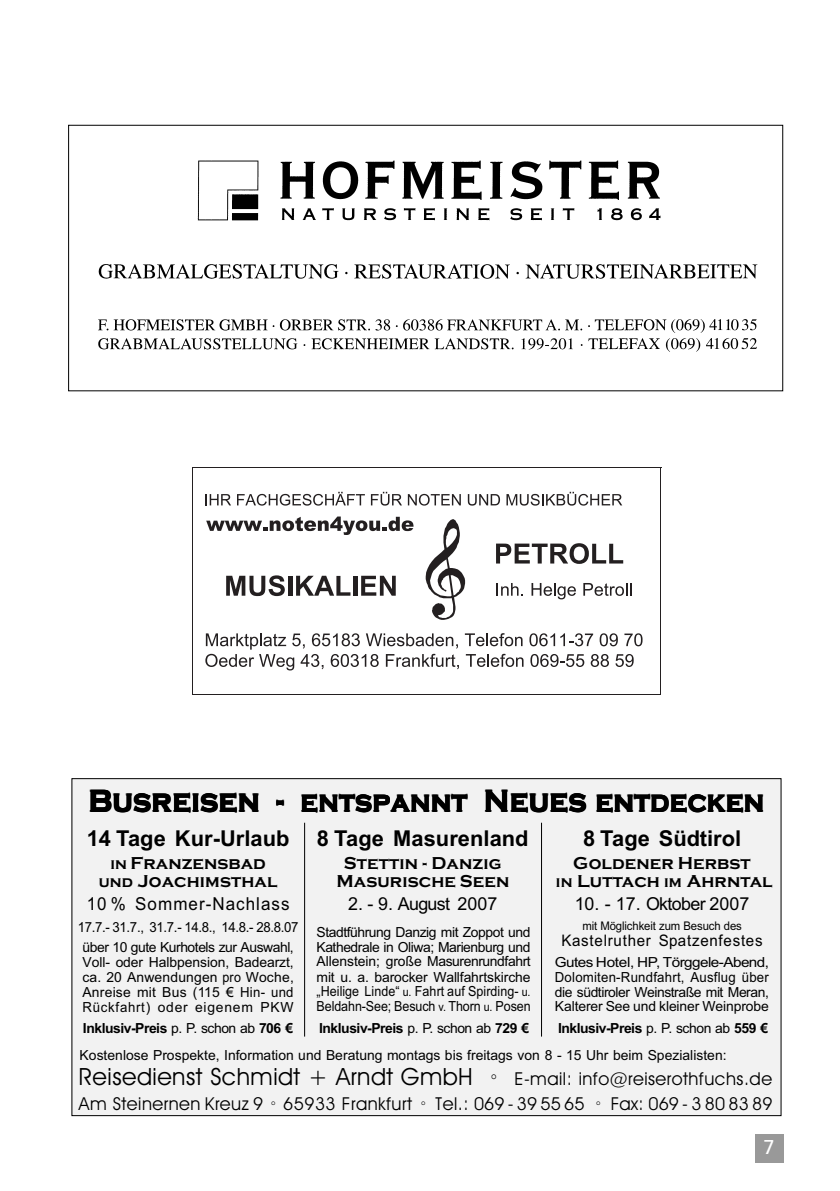
<style>
.page{position:relative;width:840px;height:1191px;background:#fff}
.page>*{position:absolute;margin:0;border:0;box-sizing:border-box;transform-origin:0 0}
.t1{font:700 29.8px "Copperplate Gothic";letter-spacing:.015em;color:#000;scale:.92 1}
.t2{font:700 21.8px "Arial";color:#000}
.t3{font:20px "Frutiger";color:#fff}
.t4{font:17.8px/25px "Avant Garde Bk BT";letter-spacing:.025em;color:#000;scale:.94 1}
.t5{font:700 17.8px/18.8px "Copperplate Gothic";letter-spacing:.005em;color:#000;text-align:center}
.t6{font:17.8px "Arial";letter-spacing:-.04em;color:#000}
.t7{font:17.8px "Arial";letter-spacing:.06em;color:#000;scale:.95 1}
.t8{font:15.8px "Arial";letter-spacing:.05em;color:#000;scale:.95 1}
.t9{font:14px/15px "Arial";color:#000;text-align:justify}
.t10{font:14px/14.8px "Arial";color:#000;text-align:justify;scale:1.1 1}
.t11{font:700 14px "Arial";letter-spacing:-.035em;color:#000}
.t12{font:14px "Arial";letter-spacing:-.025em;color:#000;scale:.95 1}
.t13{font:12px "Arial";letter-spacing:-.01em;color:#000;scale:.95 1}
.s1{font-size:31.8px}
.s2{font-size:15.8px}
.s3{font-size:12px}
.s4{font-weight:400}
.s5{font-size:23.8px}
</style>
<div class="page">
<img style="left:98px;top:160px;width:660px;height:192px">
<div style="left:68px;top:125px;width:714px;height:266px;border:1px solid #000"></div>
<div style="left:754px;top:1134px;width:28px;height:28px;background:#999"></div>
<svg style="left:205px;top:494px;width:26px;height:11px"></svg>
<svg style="left:237px;top:492px;width:127px;height:13px"></svg>
<svg style="left:371px;top:492px;width:89px;height:13px"></svg>
<svg style="left:467px;top:494px;width:32px;height:11px"></svg>
<svg style="left:506px;top:492px;width:116px;height:13px"></svg>
<svg style="left:206px;top:516px;width:207px;height:19px"></svg>
<svg style="left:496px;top:543px;width:127px;height:21px"></svg>
<svg style="left:226px;top:575px;width:58px;height:21px"></svg>
<hr style="left:288px;top:576px;width:4px;height:19px;background:#231f20">
<svg style="left:296px;top:576px;width:54px;height:19px"></svg>
<hr style="left:353px;top:576px;width:4px;height:19px;background:#231f20">
<svg style="left:361px;top:576px;width:34px;height:19px"></svg>
<svg style="left:496px;top:583px;width:27px;height:12px"></svg>
<svg style="left:531px;top:583px;width:44px;height:16px"></svg>
<svg style="left:583px;top:583px;width:48px;height:13px"></svg>
<svg style="left:465px;top:654px;width:58px;height:13px"></svg>
<svg style="left:530px;top:654px;width:54px;height:13px"></svg>
<svg style="left:590px;top:654px;width:18px;height:13px"></svg>
<svg style="left:615px;top:654px;width:18px;height:13px"></svg>
<hr style="left:192px;top:466px;width:469px;height:1px;background:#231f20">
<hr style="left:192px;top:467px;width:1px;height:227px;background:#231f20">
<hr style="left:193px;top:693px;width:467px;height:1px;background:#231f20">
<hr style="left:660px;top:467px;width:1px;height:227px;background:#231f20">
<svg style="left:425px;top:519px;width:40px;height:101px"></svg>
<svg style="left:205px;top:633px;width:253px;height:37px"></svg>
<svg style="left:464px;top:633px;width:58px;height:13px"></svg>
<svg style="left:529px;top:633px;width:63px;height:13px"></svg>
<svg style="left:599px;top:633px;width:18px;height:13px"></svg>
<svg style="left:624px;top:633px;width:18px;height:13px"></svg>
<div style="left:72px;top:778px;width:708px;height:337px;background:#f2f2f2"></div>
<hr style="left:304px;top:822px;width:1px;height:214px;background:#000">
<hr style="left:540px;top:822px;width:1px;height:214px;background:#000">
<h1 class="t1" style="left:89px;top:785px;width:735px"><span class="s1">Busreisen -</span> entspannt <span class="s1">Neues</span> entdecken</h1>
<h2 class="t2" style="left:87px;top:824px;width:443px">14 Tage Kur-Urlaub 8 Tage Masurenland</h2>
<h2 class="t2" style="left:582px;top:824px;width:160px">8 Tage Südtirol</h2>
<p class="t5" style="left:99px;top:853px;width:180px"><span class="s2">in</span> Franzensbad <span class="s2">und</span> Joachimsthal</p>
<p class="t7" style="left:87px;top:892px;width:215px">10 % Sommer-Nachlass</p>
<p class="t12" style="left:78px;top:918px;width:234px">17.7.- 31.7., 31.7.- 14.8., 14.8.- 28.8.07</p>
<p class="t5" style="left:336px;top:853px;width:174px">Stettin - Danzig<br>Masurische Seen</p>
<p class="t6" style="left:348px;top:892px;width:151px">2. - 9. August 2007</p>
<p class="t5" style="left:555px;top:853px;width:218px">Goldener Herbst<br><span class="s2">in</span> Luttach <span class="s2">im</span> Ahrntal</p>
<p class="t6" style="left:574px;top:892px;width:176px">10. - 17. Oktober 2007</p>
<p class="t13" style="left:582px;top:917px;width:169px">mit Möglichkeit zum Besuch des</p>
<p class="t8" style="left:561px;top:929px;width:213px">Kastelruther Spatzenfestes</p>
<p class="t9" style="left:316px;top:924px;width:216px">Stadtführung Danzig mit Zoppot und Kathedrale in Oliwa; Marienburg und Allenstein; große Masurenrundfahrt mit u. a. barocker Wallfahrtskirche „Heilige Linde“ <span class="s3">u.</span> Fahrt auf Spirding- <span class="s3">u.<br></span>Beldahn-See; Besuch <span class="s3">v.</span> Thorn <span class="s3">u.</span> Posen</p>
<p class="t11" style="left:319px;top:1019px;width:211px">Inklusiv-Preis <span class="s4">p. P. schon ab</span> 729 €</p>
<p class="t9" style="left:82px;top:939px;width:213px">über 10 gute Kurhotels zur Auswahl, Voll- oder Halbpension, Badearzt, ca. 20 Anwendungen pro Woche, Anreise mit Bus (115 € Hin- und Rückfahrt) oder eigenem PKW</p>
<p class="t9" style="left:80px;top:1047px;width:648px">Kostenlose Prospekte, Information und Beratung montags bis freitags von 8 - 15 Uhr beim Spezialisten:</p>
<p class="t10" style="left:554px;top:954px;width:196px">Gutes Hotel, HP, Törggele-Abend, Dolomiten-Rundfahrt, Ausflug über die südtiroler Weinstraße mit Meran, Kalterer See und kleiner Weinprobe</p>
<p class="t11" style="left:83px;top:1019px;width:212px">Inklusiv-Preis <span class="s4">p. P. schon ab</span> 706 €</p>
<p class="t11" style="left:557px;top:1019px;width:212px">Inklusiv-Preis <span class="s4">p. P. schon ab</span> 559 €</p>
<p class="t4" style="left:79px;top:1065px;width:739px"><span class="s5">Reisedienst Schmidt + Arndt GmbH</span> ° E-mail: info@reiserothfuchs.de<br>Am Steinernen Kreuz 9 <sub>°</sub> 65933 Frankfurt <sub>°</sub> Tel.: 069 - 39 55 65 <sub>°</sub> Fax: 069 - 3 80 83 89</p>
<h3 class="t3" style="left:763px;top:1138px;width:13px">7</h3>
</div>
